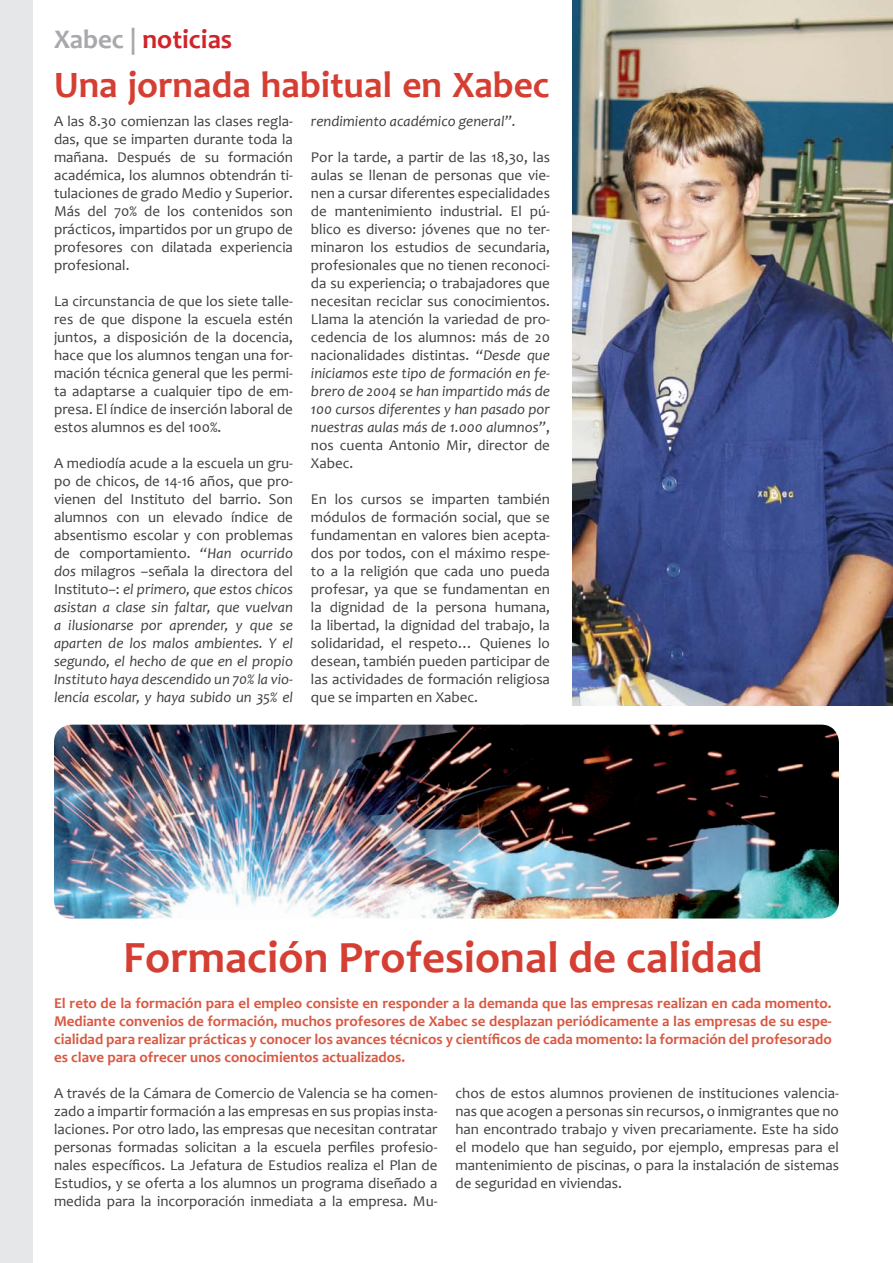
<style>
.page{position:relative;width:893px;height:1263px;background:#fff}
.page>*{position:absolute;margin:0;border:0;box-sizing:border-box;transform-origin:0 0}
.t1{font:700 45px "Candara";color:#d53f33}
.t2{font:700 37.5px "Candara";color:#d53f33}
.t3{font:700 27px "Candara";color:#d1232a}
.t4{font:15px/18px "Candara";color:#3e3e3f;text-align:justify}
.t5{font:italic 15px/18px "Candara";color:#3e3e3f;text-align:justify}
.t6{font:700 15px/18px "Candara";color:#d95842;text-align:justify}
.s1{color:#a8a9ad}
.s2{font-style:normal}
.s3{font-style:italic}
</style>
<div class="page">
<img style="left:573px;top:0;width:320px;height:706px">
<div style="left:0;top:0;width:32px;height:1263px;background:#e6e7e9"></div>
<img style="left:54px;top:725px;width:785px;height:193px">
<p class="t3" style="left:54px;top:23px;width:180px"><span class="s1">Xabec |</span> noticias</p>
<p class="t2" style="left:54px;top:62px;width:497px">Una jornada habitual en Xabec</p>
<p class="t4" style="left:54px;top:112px;width:240px">A las 8.30 comienzan las clases regla&shy;das, que se imparten durante toda la mañana. Después de su formación académica, los alumnos obtendrán ti&shy;tulaciones de grado Medio y Superior.<br>Más del 70% de los contenidos son prácticos, impartidos por un grupo de profesores con dilatada experiencia profesional.</p>
<p class="t4" style="left:54px;top:292px;width:240px">La circunstancia de que los siete talle&shy;res de que dispone la escuela estén juntos, a disposición de la docencia, hace que los alumnos tengan una for&shy;mación técnica general que les permi&shy;ta adaptarse a cualquier tipo de em&shy;presa. El índice de inserción laboral de estos alumnos es del 100%.</p>
<p class="t5" style="left:54px;top:454px;width:240px"><span class="s2">A mediodía acude a la escuela un gru&shy;po de chicos, de 14-16 años, que pro&shy;vienen del Instituto del barrio. Son alumnos con un elevado índice de absentismo escolar y con problemas de comportamiento.</span> “Han ocurrido dos <span class="s2">milagros –señala la directora del Instituto–:</span> el primero, que estos chicos asistan a clase sin faltar, que vuelvan a ilusionarse por aprender, y que se aparten de los malos ambientes. Y el segundo, el hecho de que en el propio Instituto haya descendido un 70% la vio&shy;lencia escolar, y haya subido un 35% el</p>
<p class="t5" style="left:311px;top:112px;width:206px">rendimiento académico general”.</p>
<p class="t4" style="left:311px;top:148px;width:241px">Por la tarde, a partir de las 18,30, las aulas se llenan de personas que vie&shy;nen a cursar diferentes especialidades de mantenimiento industrial. El pú&shy;blico es diverso: jóvenes que no ter&shy;minaron los estudios de secundaria, profesionales que no tienen reconoci&shy;da su experiencia; o trabajadores que necesitan reciclar sus conocimientos.<br>Llama la atención la variedad de pro&shy;cedencia de los alumnos: más de 20 nacionalidades distintas. <span class="s3">“Desde que iniciamos este tipo de formación en fe&shy;brero de 2004 se han impartido más de 100 cursos diferentes y han pasado por nuestras aulas más de 1.000 alumnos”</span>, nos cuenta Antonio Mir, director de Xabec.</p>
<p class="t4" style="left:311px;top:490px;width:240px">En los cursos se imparten también módulos de formación social, que se fundamentan en valores bien acepta&shy;dos por todos, con el máximo respe&shy;to a la religión que cada uno pueda profesar, ya que se fundamentan en la dignidad de la persona humana, la libertad, la dignidad del trabajo, la solidaridad, el respeto… Quienes lo desean, también pueden participar de las actividades de formación religiosa que se imparten en Xabec.</p>
<p class="t1" style="left:123px;top:930px;width:641px">Formación Profesional de calidad</p>
<p class="t6" style="left:54px;top:994px;width:779px">El reto de la formación para el empleo consiste en responder a la demanda que las empresas realizan en cada momento.<br>Mediante convenios de formación, muchos profesores de Xabec se desplazan periódicamente a las empresas de su espe&shy;cialidad para realizar prácticas y conocer los avances técnicos y científicos de cada momento: la formación del profesorado es clave para ofrecer unos conocimientos actualizados.</p>
<p class="t4" style="left:54px;top:1084px;width:385px">A través de la Cámara de Comercio de Valencia se ha comen&shy;zado a impartir formación a las empresas en sus propias insta&shy;laciones. Por otro lado, las empresas que necesitan contratar personas formadas solicitan a la escuela perfiles profesio&shy;nales específicos. La Jefatura de Estudios realiza el Plan de Estudios, y se oferta a los alumnos un programa diseñado a medida para la incorporación inmediata a la empresa. Mu-</p>
<p class="t4" style="left:455px;top:1084px;width:385px">chos de estos alumnos provienen de instituciones valencia&shy;nas que acogen a personas sin recursos, o inmigrantes que no han encontrado trabajo y viven precariamente. Este ha sido el modelo que han seguido, por ejemplo, empresas para el mantenimiento de piscinas, o para la instalación de sistemas de seguridad en viviendas.</p>
</div>
